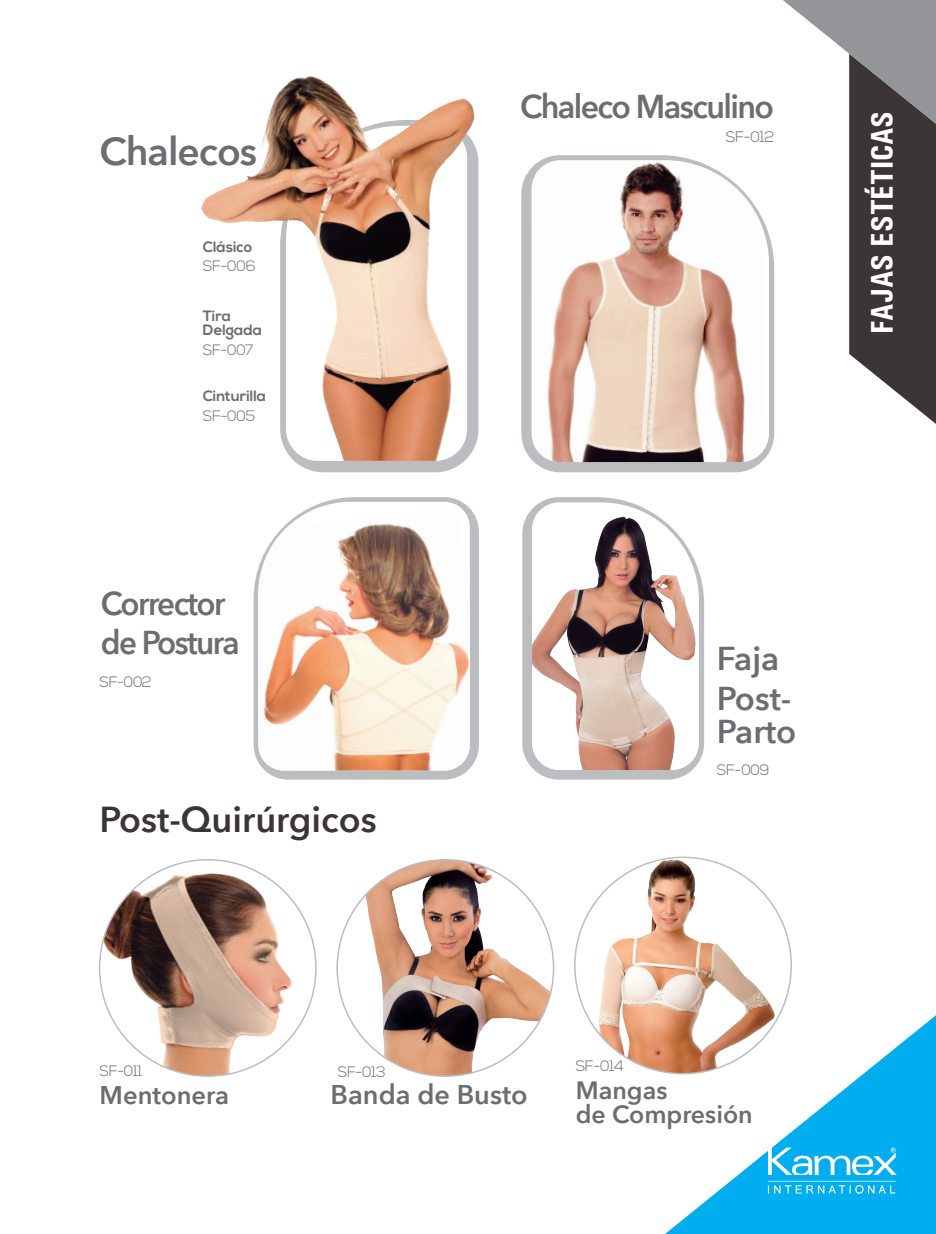
<style>
.page{position:relative;width:936px;height:1234px;background:#fff}
.page>*{position:absolute;margin:0;border:0;box-sizing:border-box;transform-origin:0 0}
.t1{font:600 39px "Avenir Next";letter-spacing:-.025em;color:#6c6d70}
.t2{font:600 36px "Avenir Next";color:#3b3635}
.t3{font:600 33px "Avenir Next";letter-spacing:-.05em;color:#6c6d70}
.t4{font:600 33px/39.6px "Avenir Next";letter-spacing:-.05em;color:#6c6d70;scale:.95 1}
.t5{font:600 33px/39.6px "Avenir Next";color:#6c6d70}
.t6{font:700 condensed 31.5px "Univers";color:#fff}
.t7{font:600 27px "Avenir Next";color:#6c6d70}
.t8{font:600 25.5px "Avenir Next";color:#6c6d70}
.t9{font:600 24.9px/24px "Avenir Next";color:#6c6d70}
.t10{font:300 15.15px "Nexa";color:#6c6d70}
.t11{font:300 15px "Nexa";letter-spacing:-.025em;color:#6c6d70}
.t12{font:700 15px/14.1px "Nexa";color:#6c6d70}
</style>
<div class="page">
<svg style="left:783px;top:0;width:152px;height:423px"></svg>
<svg style="left:666px;top:1016px;width:269px;height:217px;fill:#00aeef"></svg>
<svg style="left:767px;top:1180px;width:128px;height:13px;background:#33bef1"></svg>
<svg style="left:768px;top:1147px;width:128px;height:27px"></svg>
<svg style="left:522px;top:497px;width:182px;height:282px;fill:#bcbdc0"></svg>
<img style="left:532px;top:502px;width:167px;height:267px">
<svg style="left:521px;top:155px;width:253px;height:317px;fill:#bcbdc0"></svg>
<svg style="left:531px;top:160px;width:238px;height:302px"></svg>
<img style="left:533px;top:160px;width:230px;height:302px">
<img style="left:337px;top:859px;width:216px;height:216px;border-radius:108px">
<img style="left:101px;top:863px;width:209px;height:212px">
<img style="left:580px;top:859px;width:210px;height:214px">
<svg style="left:253px;top:497px;width:226px;height:282px;fill:#bcbdc0"></svg>
<img style="left:258px;top:506px;width:212px;height:264px">
<svg style="left:294px;top:149px;width:184px;height:323px;background:#c5c6c9"></svg>
<img style="left:201px;top:76px;width:275px;height:385px">
<h1 class="t1" style="left:99px;top:118px;width:159px">Chalecos</h1>
<p class="t12" style="left:203px;top:241px;width:51px">Clásico</p>
<p class="t11" style="left:203px;top:257px;width:54px">SF-006</p>
<p class="t12" style="left:203px;top:309px;width:60px">Tira<br>Delgada</p>
<p class="t11" style="left:203px;top:341px;width:52px">SF-007</p>
<p class="t12" style="left:203px;top:389px;width:65px">Cinturilla</p>
<p class="t11" style="left:203px;top:407px;width:54px">SF-005</p>
<h3 class="t4" style="left:101px;top:582px;width:148px">Corrector de Postura</h3>
<p class="t11" style="left:99px;top:673px;width:54px">SF-002</p>
<h2 class="t2" style="left:99px;top:788px;width:279px">Post-Quirúrgicos</h2>
<h3 class="t3" style="left:520px;top:78px;width:255px">Chaleco Masculino</h3>
<p class="t10" style="left:725px;top:128px;width:50px">SF-012</p>
<h3 class="t6" style="left:863px;top:334px;width:225px;rotate:-90deg">FAJAS ESTÉTICAS</h3>
<h3 class="t5" style="left:717px;top:638px;width:76px">Faja<br>Post-</h3>
<h3 class="t3" style="left:717px;top:703px;width:81px">Parto</h3>
<p class="t11" style="left:717px;top:761px;width:54px">SF-009</p>
<p class="t11" style="left:99px;top:1062px;width:45px">SF-011</p>
<h3 class="t8" style="left:99px;top:1072px;width:131px">Mentonera</h3>
<p class="t11" style="left:338px;top:1062px;width:50px">SF-013</p>
<h3 class="t7" style="left:330px;top:1070px;width:198px">Banda de Busto</h3>
<p class="t11" style="left:575px;top:1057px;width:49px">SF-014</p>
<h3 class="t9" style="left:575px;top:1077px;width:178px">Mangas<br>de Compresión</h3>
</div>
